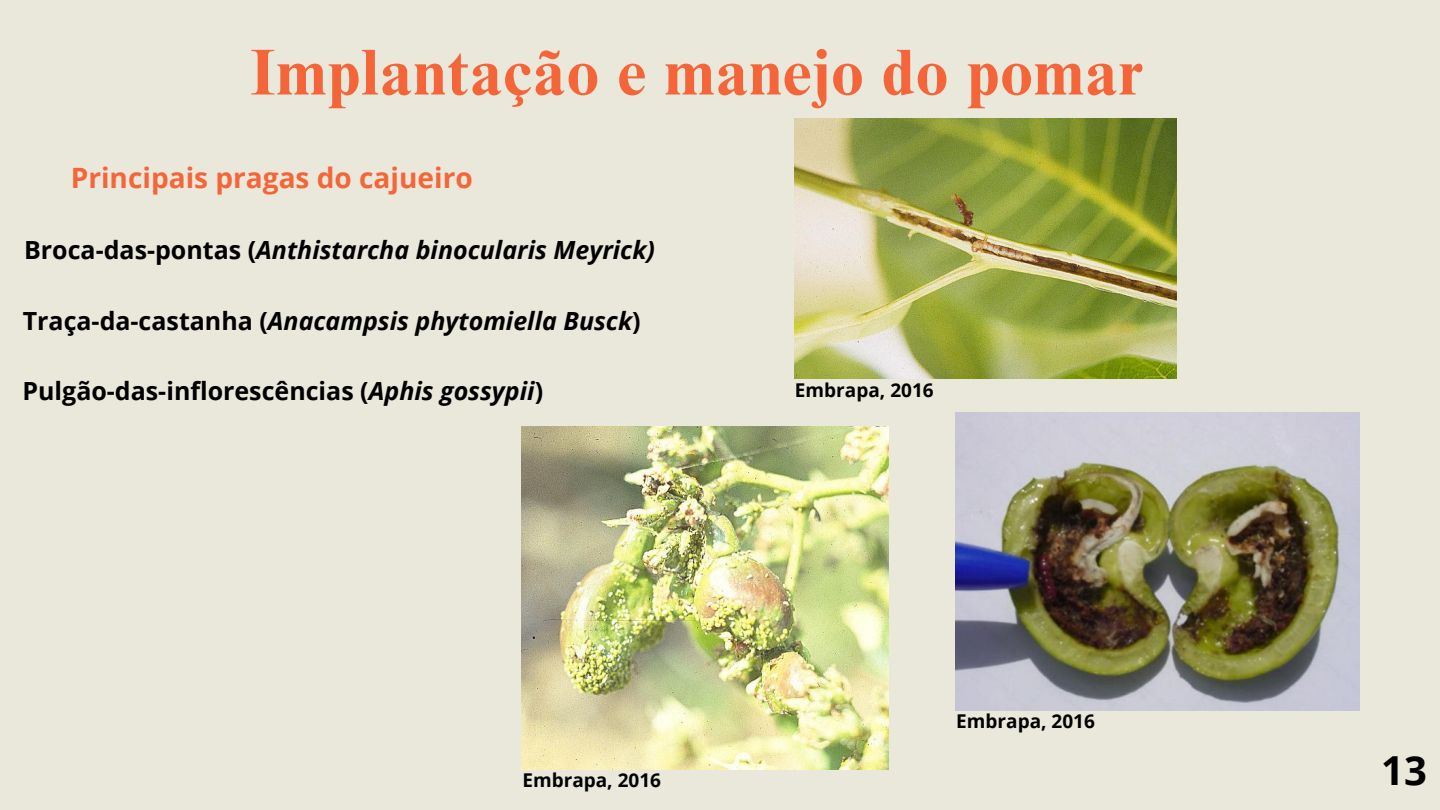
<style>
.page{position:relative;width:1440px;height:810px;background:#eae8db}
.page>*{position:absolute;margin:0;border:0;box-sizing:border-box;transform-origin:0 0}
.t1{font:700 65px "Times NRMT Pro";letter-spacing:.015em;color:#f4663a}
.t2{font:700 40px "Open Sans";color:#000}
.t3{font:700 28px "Open Sans";color:#f4663a}
.t4{font:italic 700 25px "Open Sans";color:#000}
.t5{font:700 25px "Open Sans";color:#000}
.t6{font:700 19px "Open Sans";color:#000}
.s1{font-style:normal}
.s2{font-style:italic}
</style>
<div class="page">
<img style="left:794px;top:119px;width:383px;height:260px">
<img style="left:956px;top:413px;width:403px;height:297px">
<img style="left:522px;top:427px;width:366px;height:343px">
<p class="t1" style="left:250px;top:48px;width:895px">Implantação e manejo do pomar</p>
<p class="t3" style="left:71px;top:158px;width:404px">Principais pragas do cajueiro</p>
<p class="t4" style="left:24px;top:232px;width:632px"><span class="s1">Broca-das-pontas (</span>Anthistarcha binocularis Meyrick)</p>
<p class="t4" style="left:23px;top:303px;width:619px"><span class="s1">Traça-da-castanha (</span>Anacampsis phytomiella Busck<span class="s1">)</span></p>
<p class="t5" style="left:22px;top:374px;width:522px">Pulgão-das-inflorescências (<span class="s2">Aphis gossypii</span>)</p>
<p class="t6" style="left:522px;top:767px;width:140px">Embrapa, 2016</p>
<p class="t6" style="left:795px;top:376px;width:140px">Embrapa, 2016</p>
<p class="t6" style="left:956px;top:707px;width:140px">Embrapa, 2016</p>
<p class="t2" style="left:1381px;top:743px;width:47px">13</p>
</div>
